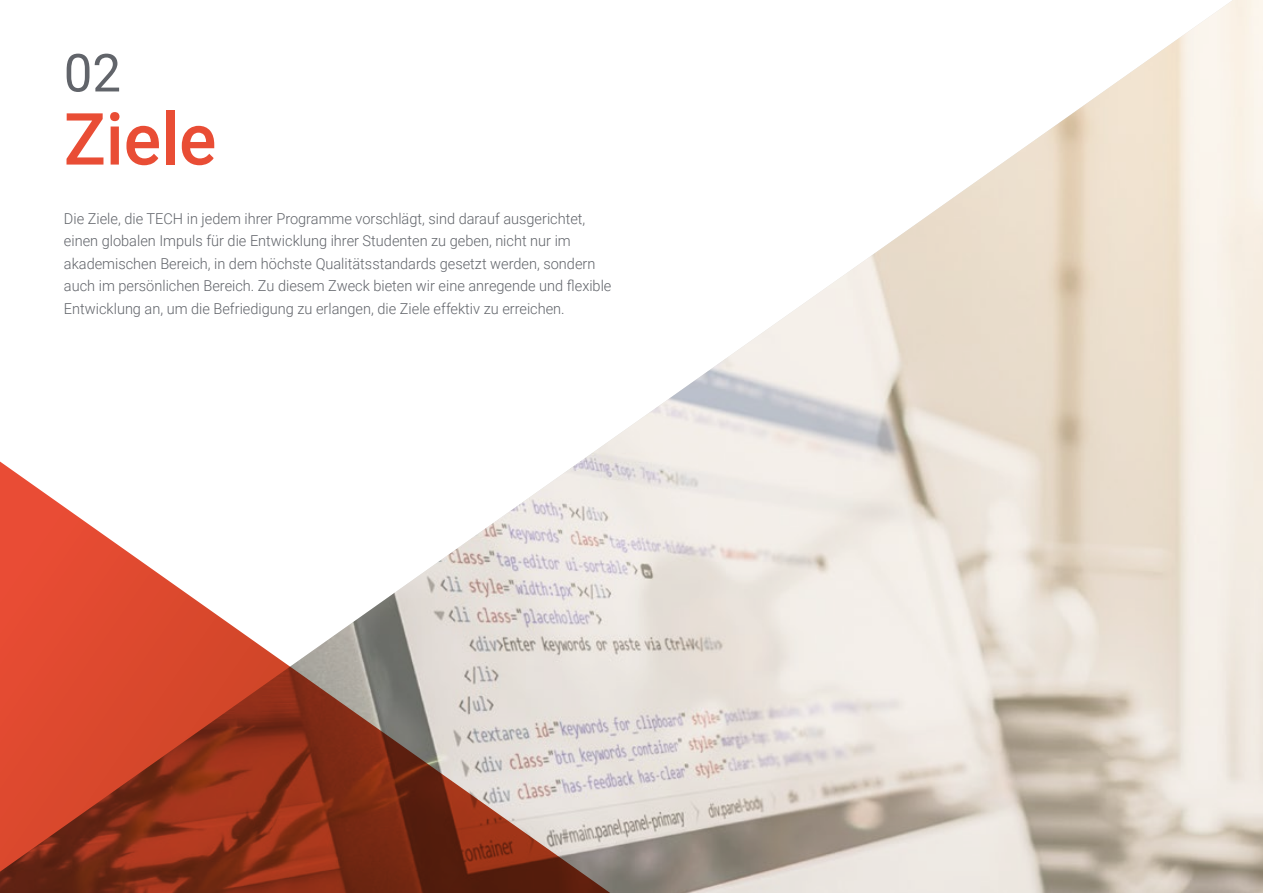
<style>
.page{position:relative;width:1263px;height:893px;background:#fff}
.page>*{position:absolute;margin:0;border:0;box-sizing:border-box;transform-origin:0 0}
.t1{font:500 72px "Roboto";color:#e94d35}
.t2{font:52.5px "Roboto";color:#61646a}
.t3{font:300 15px/22.5px "Roboto";color:#61646a}
</style>
<div class="page">
<img style="left:602px;top:0;width:661px;height:893px">
<svg style="left:0;top:446px;width:640px;height:447px"></svg>
<h2 class="t2" style="left:64px;top:36px;width:59px">02</h2>
<h1 class="t1" style="left:64px;top:89px;width:154px">Ziele</h1>
<p class="t3" style="left:64px;top:207px;width:549px">Die Ziele, die TECH in jedem ihrer Programme vorschlägt, sind darauf ausgerichtet, einen globalen Impuls für die Entwicklung ihrer Studenten zu geben, nicht nur im akademischen Bereich, in dem höchste Qualitätsstandards gesetzt werden, sondern auch im persönlichen Bereich. Zu diesem Zweck bieten wir eine anregende und flexible Entwicklung an, um die Befriedigung zu erlangen, die Ziele effektiv zu erreichen.</p>
</div>
